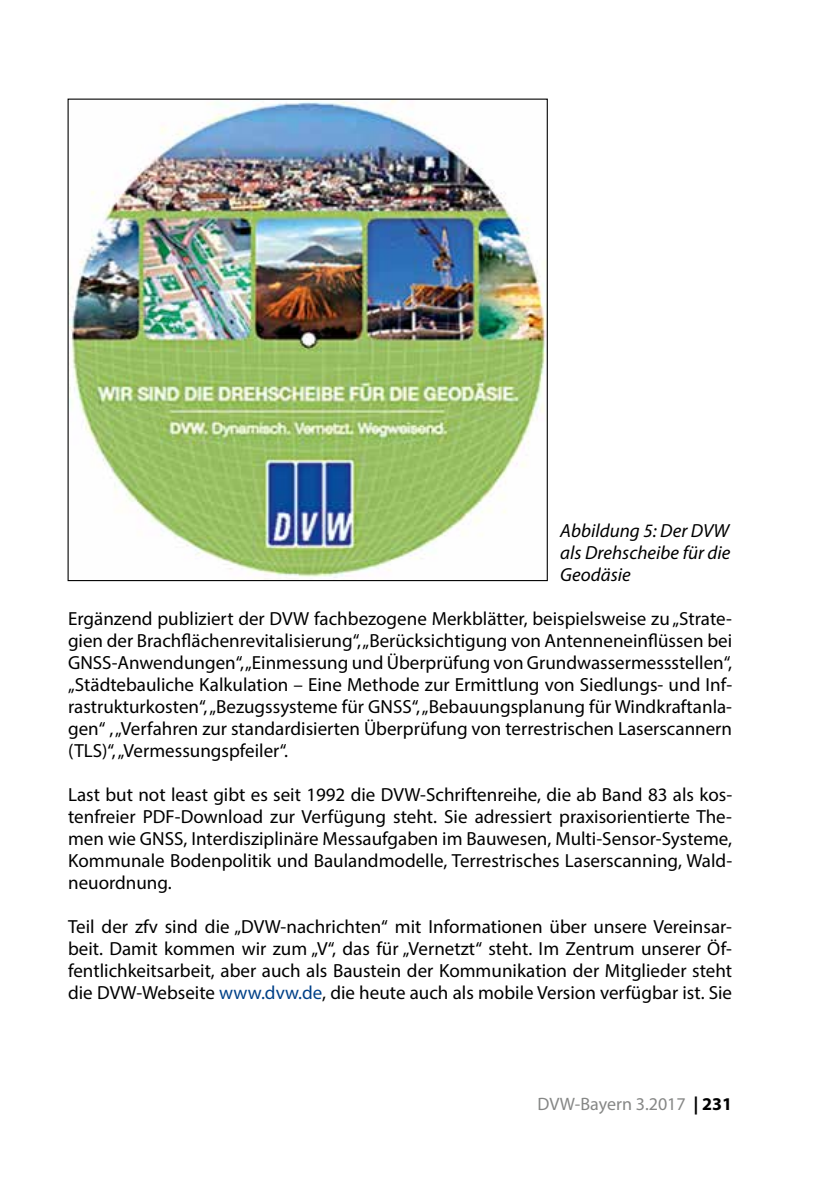
<style>
.page{position:relative;width:840px;height:1191px;background:#fff}
.page>*{position:absolute;margin:0;border:0;box-sizing:border-box;transform-origin:0 0}
.t1{font:19px/22px "Myriad Pro";color:#000;text-align:justify}
.t2{font:italic 19px/22px "Myriad Pro";color:#000;text-align:justify}
.t3{font:18px "Myriad Pro";color:#868786}
.s1{color:#004188}
.s2{font-weight:700;color:#000}
</style>
<div class="page">
<img style="left:69px;top:101px;width:476px;height:478px">
<p class="t2" style="left:560px;top:519px;width:172px">Abbildung 5: Der DVW als Drehscheibe für die Geodäsie</p>
<p class="t1" style="left:68px;top:607px;width:665px">Ergänzend publiziert der DVW fachbezogene Merkblätter, beispielsweise zu „Strate&shy;gien der Brachflächenrevitalisierung“, „Berücksichtigung von Antenneneinflüssen bei GNSS-Anwendungen“, „Einmessung und Überprüfung von Grundwassermessstellen“, „Städtebauliche Kalkulation – Eine Methode zur Ermittlung von Siedlungs- und Inf&shy;rastrukturkosten“, „Bezugssysteme für GNSS“, „Bebauungsplanung für Windkraftanla&shy;gen“ , „Verfahren zur standardisierten Überprüfung von terrestrischen Laserscannern (TLS)“, „Vermessungspfeiler“.</p>
<p class="t1" style="left:68px;top:783px;width:665px">Last but not least gibt es seit 1992 die DVW-Schriftenreihe, die ab Band 83 als kos&shy;tenfreier PDF-Download zur Verfügung steht. Sie adressiert praxisorientierte The&shy;men wie GNSS, Interdisziplinäre Messaufgaben im Bauwesen, Multi-Sensor-Systeme, Kommunale Bodenpolitik und Baulandmodelle, Terrestrisches Laserscanning, Wald&shy;neuordnung.</p>
<p class="t1" style="left:68px;top:915px;width:665px">Teil der zfv sind die „DVW-nachrichten“ mit Informationen über unsere Vereinsar&shy;beit. Damit kommen wir zum „V“, das für „Vernetzt“ steht. Im Zentrum unserer Öf&shy;fentlichkeitsarbeit, aber auch als Baustein der Kommunikation der Mitglieder steht die DVW-Webseite <span class="s1">www.dvw.de</span>, die heute auch als mobile Version verfügbar ist. Sie</p>
<p class="t3" style="left:537px;top:1093px;width:196px">DVW-Bayern 3.2017 <span class="s2">| 231</span></p>
</div>
